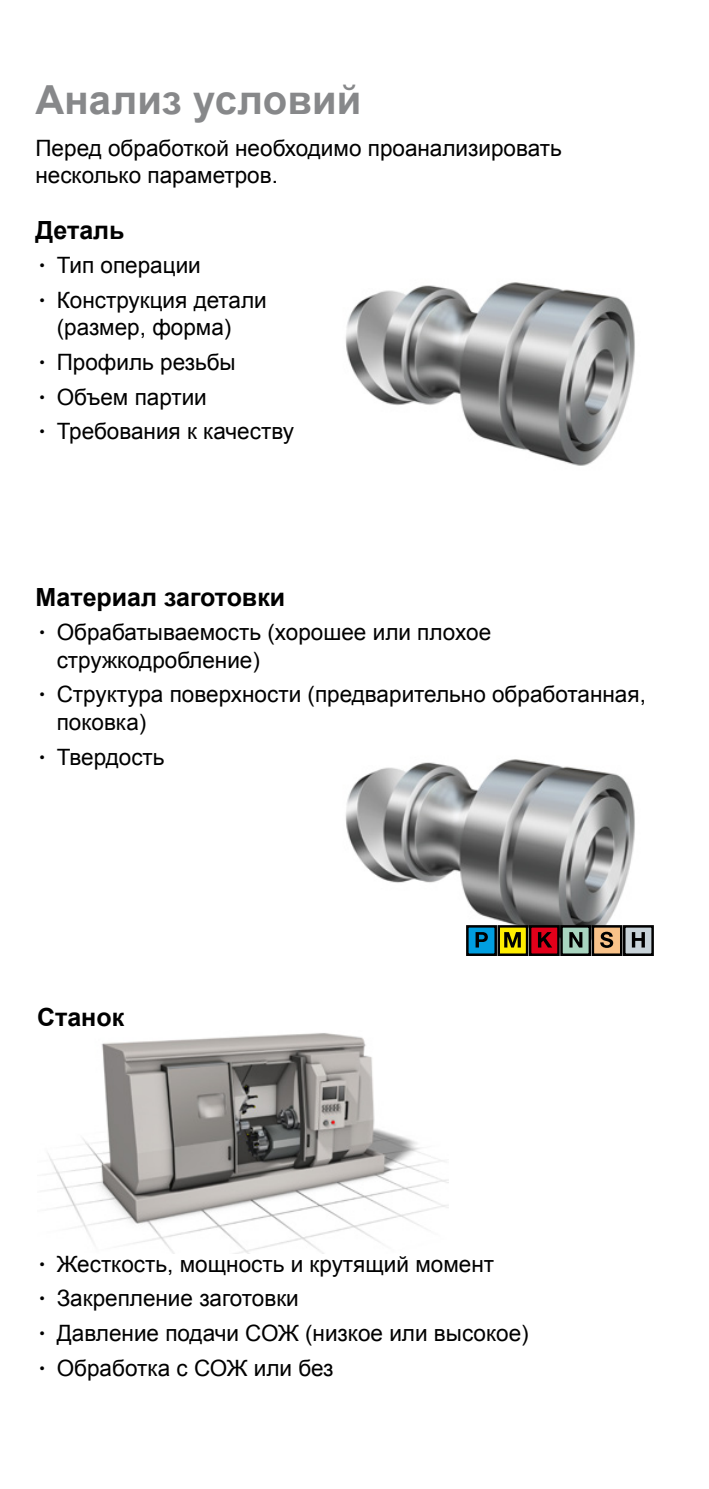
<style>
.page{position:relative;width:709px;height:1489px;background:#fff}
.page>*{position:absolute;margin:0;border:0;box-sizing:border-box;transform-origin:0 0}
.t1{font:700 40px "Arial";letter-spacing:.005em;color:#87888a}
.t2{font:700 25px "Arial";color:#000}
.t3{font:22.5px/27.5px "Arial";color:#000}
.s1{font-family:"ITC Franklin Gothic Std"}
</style>
<div class="page">
<img style="left:345px;top:759px;width:290px;height:191px">
<div style="left:624px;top:926px;width:28px;height:28px;background:#c8d3d9"></div>
<div style="left:623px;top:925px;width:31px;height:30px;border:2px solid #000"></div>
<svg style="left:632px;top:932px;width:13px;height:15px"></svg>
<div style="left:467px;top:926px;width:28px;height:28px;background:#009ee0"></div>
<div style="left:466px;top:925px;width:31px;height:30px;border:2px solid #000"></div>
<div style="left:498px;top:926px;width:29px;height:28px;background:#ffed00"></div>
<div style="left:497px;top:925px;width:31px;height:30px;border:2px solid #000"></div>
<div style="left:530px;top:926px;width:28px;height:28px;background:#e2001a"></div>
<div style="left:529px;top:925px;width:30px;height:30px;border:2px solid #000"></div>
<div style="left:561px;top:926px;width:29px;height:28px;background:#a8d5c0"></div>
<div style="left:560px;top:925px;width:31px;height:30px;border:2px solid #000"></div>
<div style="left:593px;top:926px;width:28px;height:28px;background:#f9c289"></div>
<div style="left:591px;top:925px;width:31px;height:30px;border:2px solid #000"></div>
<svg style="left:475px;top:932px;width:13px;height:15px"></svg>
<svg style="left:504px;top:932px;width:17px;height:15px"></svg>
<svg style="left:569px;top:932px;width:13px;height:15px"></svg>
<svg style="left:600px;top:931px;width:13px;height:16px"></svg>
<svg style="left:538px;top:932px;width:14px;height:15px"></svg>
<img style="left:48px;top:1033px;width:401px;height:220px">
<img style="left:345px;top:282px;width:290px;height:184px">
<h1 class="t1" style="left:35px;top:73px;width:327px">Анализ условий</h1>
<p class="t3" style="left:35px;top:134px;width:528px">Перед обработкой необходимо проанализировать несколько параметров.</p>
<p class="t2" style="left:35px;top:213px;width:91px">Деталь</p>
<p class="t3" style="left:35px;top:252px;width:167px"><span class="s1">•</span> Тип операции</p>
<p class="t3" style="left:57px;top:286px;width:212px;text-indent:-21px"><span class="s1">•</span> Конструкция детали (размер, форма)</p>
<p class="t3" style="left:35px;top:348px;width:202px"><span class="s1">•</span> Профиль резьбы</p>
<p class="t3" style="left:35px;top:383px;width:173px"><span class="s1">•</span> Объем партии</p>
<p class="t3" style="left:35px;top:417px;width:260px"><span class="s1">•</span> Требования к качеству</p>
<p class="t2" style="left:35px;top:580px;width:251px">Материал заготовки</p>
<p class="t3" style="left:57px;top:619px;width:436px;text-indent:-21px"><span class="s1">•</span> Обрабатываемость (хорошее или плохое стружкодробление)</p>
<p class="t3" style="left:57px;top:681px;width:590px;text-indent:-21px"><span class="s1">•</span> Структура поверхности (предварительно обработанная, поковка)</p>
<p class="t3" style="left:35px;top:743px;width:131px"><span class="s1">•</span> Твердость</p>
<p class="t2" style="left:37px;top:1000px;width:89px">Станок</p>
<p class="t3" style="left:35px;top:1250px;width:460px"><span class="s1">•</span> Жесткость, мощность и крутящий момент</p>
<p class="t3" style="left:35px;top:1284px;width:265px"><span class="s1">•</span> Закрепление заготовки</p>
<p class="t3" style="left:35px;top:1319px;width:494px"><span class="s1">•</span> Давление подачи СОЖ (низкое или высокое)</p>
<p class="t3" style="left:35px;top:1353px;width:299px"><span class="s1">•</span> Обработка с СОЖ или без</p>
</div>
